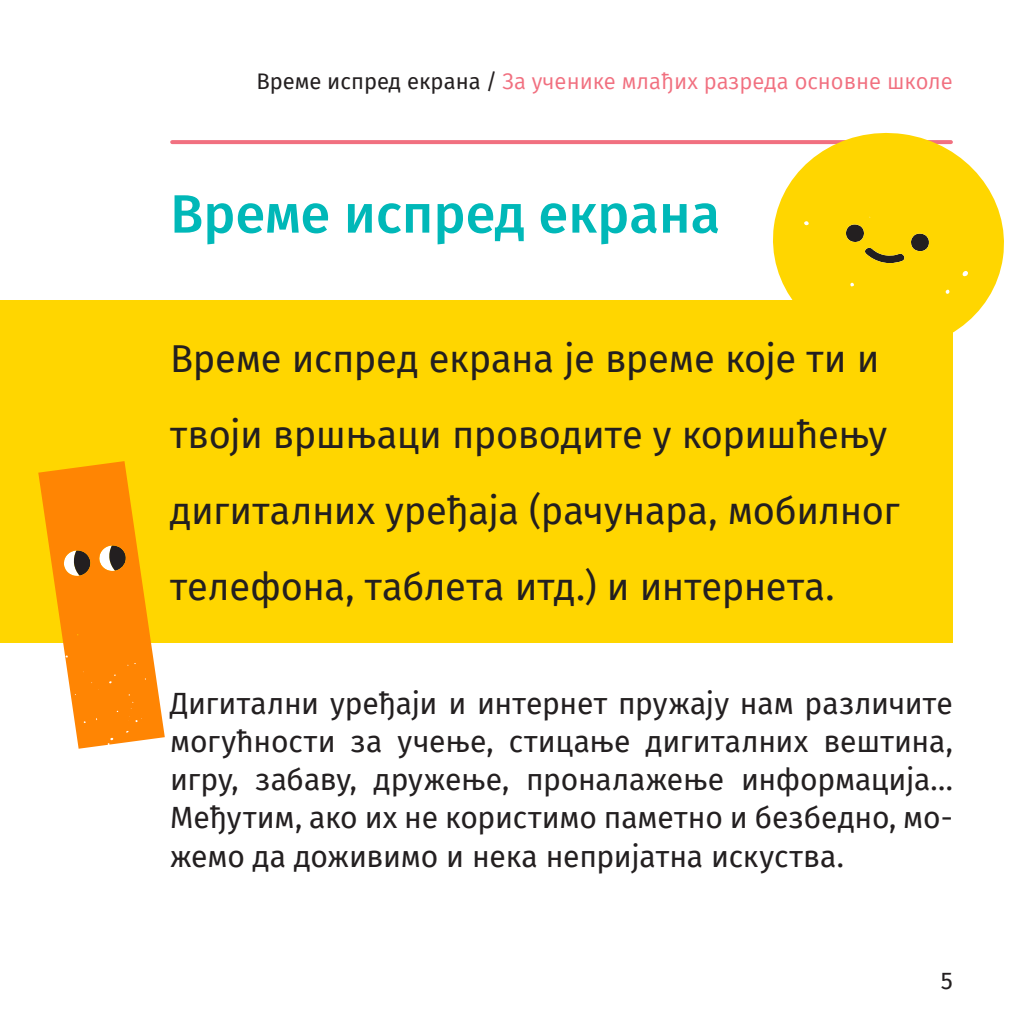
<style>
.page{position:relative;width:1021px;height:1021px;background:#fff}
.page>*{position:absolute;margin:0;border:0;box-sizing:border-box;transform-origin:0 0}
.t1{font:500 54px "Fira Sans";color:#00b8b8}
.t2{font:38px/76px "Fira Sans";letter-spacing:-.01em;color:#231f20}
.t3{font:30px/38px "Fira Sans";letter-spacing:-.01em;color:#231f20;text-align:justify}
.t4{font:24px "Fira Sans";color:#231f20}
.t5{font:22px "Fira Sans";color:#f17080}
.s1{color:#231f20}
</style>
<div class="page">
<svg style="left:172px;top:140px;width:593px;height:4px;background:#f17383"></svg>
<div style="left:0;top:300px;width:952px;height:342px;background:#ffd600"></div>
<svg style="left:765px;top:132px;width:239px;height:225px;fill:#ffd600"></svg>
<svg style="left:38px;top:461px;width:127px;height:287px"></svg>
<p class="t5" style="left:256px;top:65px;width:698px"><span class="s1">Време испред екрана /</span> За ученике млађих разреда основне школе</p>
<h1 class="t1" style="left:170px;top:170px;width:551px">Време испред екрана</h1>
<p class="t2" style="left:170px;top:320px;width:731px">Време испред екрана је време које ти и твоји вршњаци проводите у коришћењу дигиталних уређаја (рачунара, мобилног телефона, таблета итд.) и интернета.</p>
<p class="t3" style="left:170px;top:684px;width:784px">Дигитални уређаји и интернет пружају нам различите могућности за учење, стицање дигиталних вештина, игру, забаву, дружење, проналажење информација...<br>Међутим, ако их не користимо паметно и безбедно, мо&shy;жемо да доживимо и нека непријатна искуства.</p>
<p class="t4" style="left:940px;top:962px;width:14px">5</p>
</div>
